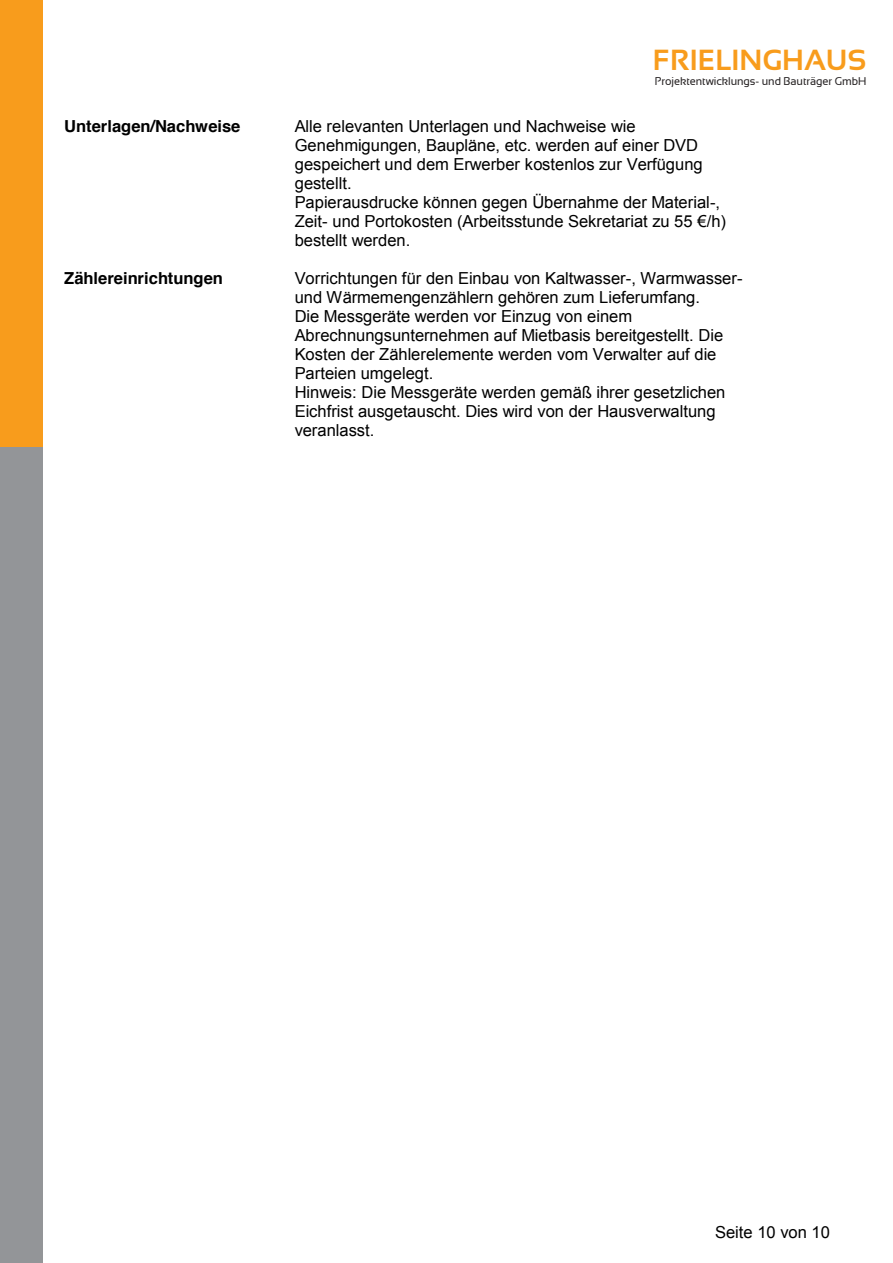
<style>
.page{position:relative;width:893px;height:1263px;background:#fff}
.page>*{position:absolute;margin:0;border:0;box-sizing:border-box;transform-origin:0 0}
.t1{font:700 29.1px "Sansation";color:#f89c1c}
.t2{font:16.5px/18.9px "Arial";color:#000}
.t3{font:700 16.5px "Helvetica";color:#000}
.t4{font:11.25px "Sansation";letter-spacing:-.005em;color:#231f20}
.s1{font-style:inherit}
</style>
<div class="page">
<div style="left:0;top:446px;width:43px;height:817px;background:#939598"></div>
<div style="left:0;top:0;width:43px;height:446px;background:#f89c1c"></div>
<h1 class="t1" style="left:653px;top:44px;width:215px">FRIELINGHAUS</h1>
<p class="t4" style="left:655px;top:75px;width:213px">Projektentwicklungs- und Bauträger GmbH</p>
<p class="t3" style="left:64px;top:113px;width:178px">Unterlagen/Nachweise</p>
<p class="t2" style="left:295px;top:117px;width:433px">Alle relevanten Unterlagen und Nachweise wie Genehmigungen, Baupläne, etc. werden auf einer DVD gespeichert und dem Erwerber kostenlos zur Verfügung gestellt.<br>Papierausdrucke können gegen Übernahme der Material-, Zeit- und Portokosten (Arbeitsstunde Sekretariat zu 55 <span class="s1">€/h) </span>bestellt werden.</p>
<p class="t3" style="left:64px;top:265px;width:160px">Zählereinrichtungen</p>
<p class="t2" style="left:295px;top:269px;width:449px">Vorrichtungen für den Einbau von Kaltwasser-, Warmwasser&shy;und Wärmemengenzählern gehören zum Lieferumfang.<br>Die Messgeräte werden vor Einzug von einem Abrechnungsunternehmen auf Mietbasis bereitgestellt. Die Kosten der Zählerelemente werden vom Verwalter auf die Parteien umgelegt.<br>Hinweis: Die Messgeräte werden gemäß ihrer gesetzlichen Eichfrist ausgetauscht. Dies wird von der Hausverwaltung veranlasst.</p>
<p class="t2" style="left:715px;top:1223px;width:116px">Seite 10 von 10</p>
</div>
